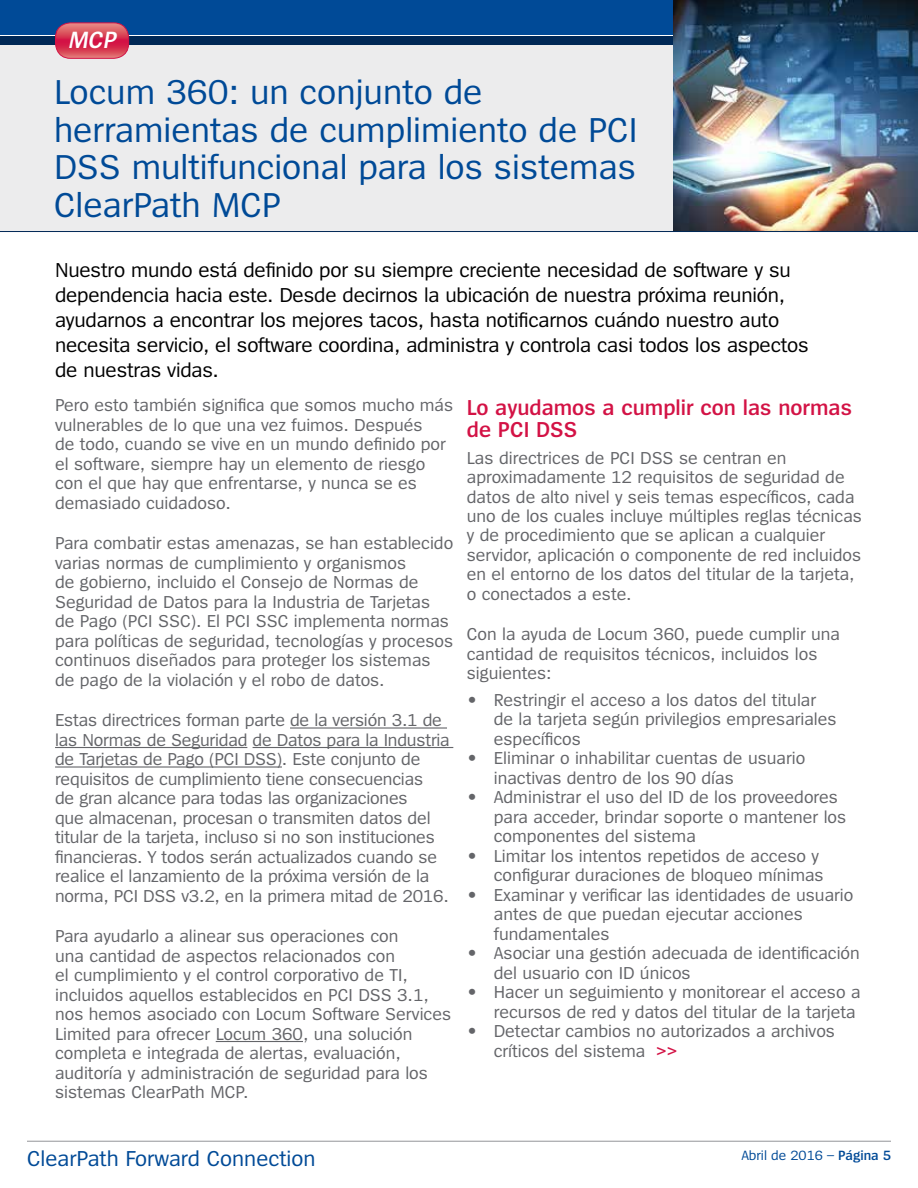
<style>
.page{position:relative;width:918px;height:1188px;background:#fff}
.page>*{position:absolute;margin:0;border:0;box-sizing:border-box;transform-origin:0 0}
.t1{font:36px/37.5px "Spiegel";color:#004a97}
.t2{font:italic 600 24.6px "Spiegel";color:#fff}
.t3{font:600 22.5px/22.5px "Spiegel";color:#d31245}
.t4{font:22.5px "Spiegel";color:#004a97}
.t5{font:21px/25.2px "Spiegel";letter-spacing:-.01em;color:#000}
.t6{font:18px/19.5px "Spiegel";color:#646569}
.t7{font:13.95px "Spiegel";color:#004a97}
.s1{font-weight:600;color:#d31245}
.s2{font-weight:600}
</style>
<div class="page">
<div style="left:0;top:42px;width:917px;height:190px;background:#ececed"></div>
<div style="left:0;top:0;width:918px;height:35px;background:#004a97"></div>
<div style="left:0;top:36px;width:918px;height:9px;background:#002856"></div>
<hr style="left:27px;top:1141px;width:864px;height:1px;background:#939598">
<hr style="left:290px;top:727px;width:157px;height:2px;background:#646569">
<hr style="left:55px;top:747px;width:192px;height:1px;background:#646569">
<hr style="left:253px;top:747px;width:200px;height:1px;background:#646569">
<hr style="left:55px;top:766px;width:227px;height:2px;background:#646569">
<hr style="left:216px;top:1041px;width:87px;height:1px;background:#646569">
<img style="left:674px;top:0;width:244px;height:231px">
<hr style="left:0;top:231px;width:918px;height:1px;background:#002856">
<svg style="left:57px;top:24px;width:72px;height:33px;background:#d5455c"></svg>
<div style="left:55px;top:22px;width:74px;height:37px;border:1px solid #d31245;border-radius:15px"></div>
<h2 class="t2" style="left:68px;top:28px;width:54px">MCP</h2>
<h1 class="t1" style="left:54px;top:75px;width:585px">Locum 360: un conjunto de herramientas de cumplimiento de PCI<br>DSS multifuncional para los sistemas<br>ClearPath MCP</h1>
<p class="t5" style="left:55px;top:258px;width:755px">Nuestro mundo está definido por su siempre creciente necesidad de software y su dependencia hacia este. Desde decirnos la ubicación de nuestra próxima reunión, ayudarnos a encontrar los mejores tacos, hasta notificarnos cuándo nuestro auto necesita servicio, el software coordina, administra y controla casi todos los aspectos de nuestras vidas.</p>
<p class="t6" style="left:55px;top:396px;width:400px">Pero esto también significa que somos mucho más vulnerables de lo que una vez fuimos. Después<br>de todo, cuando se vive en un mundo definido por el software, siempre hay un elemento de riesgo con el que hay que enfrentarse, y nunca se es demasiado cuidadoso.</p>
<p class="t6" style="left:55px;top:534px;width:400px">Para combatir estas amenazas, se han establecido varias normas de cumplimiento y organismos<br>de gobierno, incluido el Consejo de Normas de Seguridad de Datos para la Industria de Tarjetas de Pago (PCI SSC). El PCI SSC implementa normas para políticas de seguridad, tecnologías y procesos continuos diseñados para proteger los sistemas de pago de la violación y el robo de datos.</p>
<p class="t6" style="left:55px;top:711px;width:396px">Estas directrices forman parte de la versión 3.1 de las Normas de Seguridad de Datos para la Industria de Tarjetas de Pago (PCI DSS). Este conjunto de requisitos de cumplimiento tiene consecuencias<br>de gran alcance para todas las organizaciones<br>que almacenan, procesan o transmiten datos del titular de la tarjeta, incluso si no son instituciones financieras. Y todos serán actualizados cuando se realice el lanzamiento de la próxima versión de la norma, PCI DSS v3.2, en la primera mitad de 2016.</p>
<p class="t6" style="left:55px;top:927px;width:398px">Para ayudarlo a alinear sus operaciones con<br>una cantidad de aspectos relacionados con<br>el cumplimiento y el control corporativo de TI, incluidos aquellos establecidos en PCI DSS 3.1, nos hemos asociado con Locum Software Services Limited para ofrecer Locum 360, una solución completa e integrada de alertas, evaluación, auditoría y administración de seguridad para los sistemas ClearPath MCP.</p>
<p class="t3" style="left:467px;top:397px;width:387px">Lo ayudamos a cumplir con las normas de PCI DSS</p>
<p class="t6" style="left:467px;top:448px;width:397px">Las directrices de PCI DSS se centran en aproximadamente 12 requisitos de seguridad de datos de alto nivel y seis temas específicos, cada uno de los cuales incluye múltiples reglas técnicas y de procedimiento que se aplican a cualquier servidor, aplicación o componente de red incluidos en el entorno de los datos del titular de la tarjeta, o conectados a este.</p>
<p class="t6" style="left:467px;top:625px;width:375px">Con la ayuda de Locum 360, puede cumplir una cantidad de requisitos técnicos, incluidos los siguientes:</p>
<p class="t6" style="left:494px;top:691px;width:344px;text-indent:-27px">• Restringir el acceso a los datos del titular de la tarjeta según privilegios empresariales específicos</p>
<p class="t6" style="left:494px;top:749px;width:313px;text-indent:-27px">• Eliminar o inhabilitar cuentas de usuario inactivas dentro de los 90 días</p>
<p class="t6" style="left:494px;top:788px;width:354px;text-indent:-27px">• Administrar el uso del ID de los proveedores para acceder, brindar soporte o mantener los componentes del sistema</p>
<p class="t6" style="left:467px;top:846px;width:358px;text-align:right">• Limitar los intentos repetidos de acceso y configurar duraciones de bloqueo mínimas</p>
<p class="t6" style="left:494px;top:885px;width:361px;text-indent:-27px">• Examinar y verificar las identidades de usuario antes de que puedan ejecutar acciones fundamentales</p>
<p class="t6" style="left:494px;top:944px;width:368px;text-indent:-27px">• Asociar una gestión adecuada de identificación del usuario con ID únicos</p>
<p class="t6" style="left:467px;top:983px;width:395px;text-align:right">• Hacer un seguimiento y monitorear el acceso a recursos de red y datos del titular de la tarjeta</p>
<p class="t6" style="left:494px;top:1022px;width:343px;text-indent:-27px">• Detectar cambios no autorizados a archivos críticos del sistema <span class="s1">&gt;&gt;</span></p>
<p class="t4" style="left:27px;top:1148px;width:290px">ClearPath Forward Connection</p>
<p class="t7" style="left:741px;top:1148px;width:151px">Abril de 2016 – <span class="s2">Página 5</span></p>
</div>
